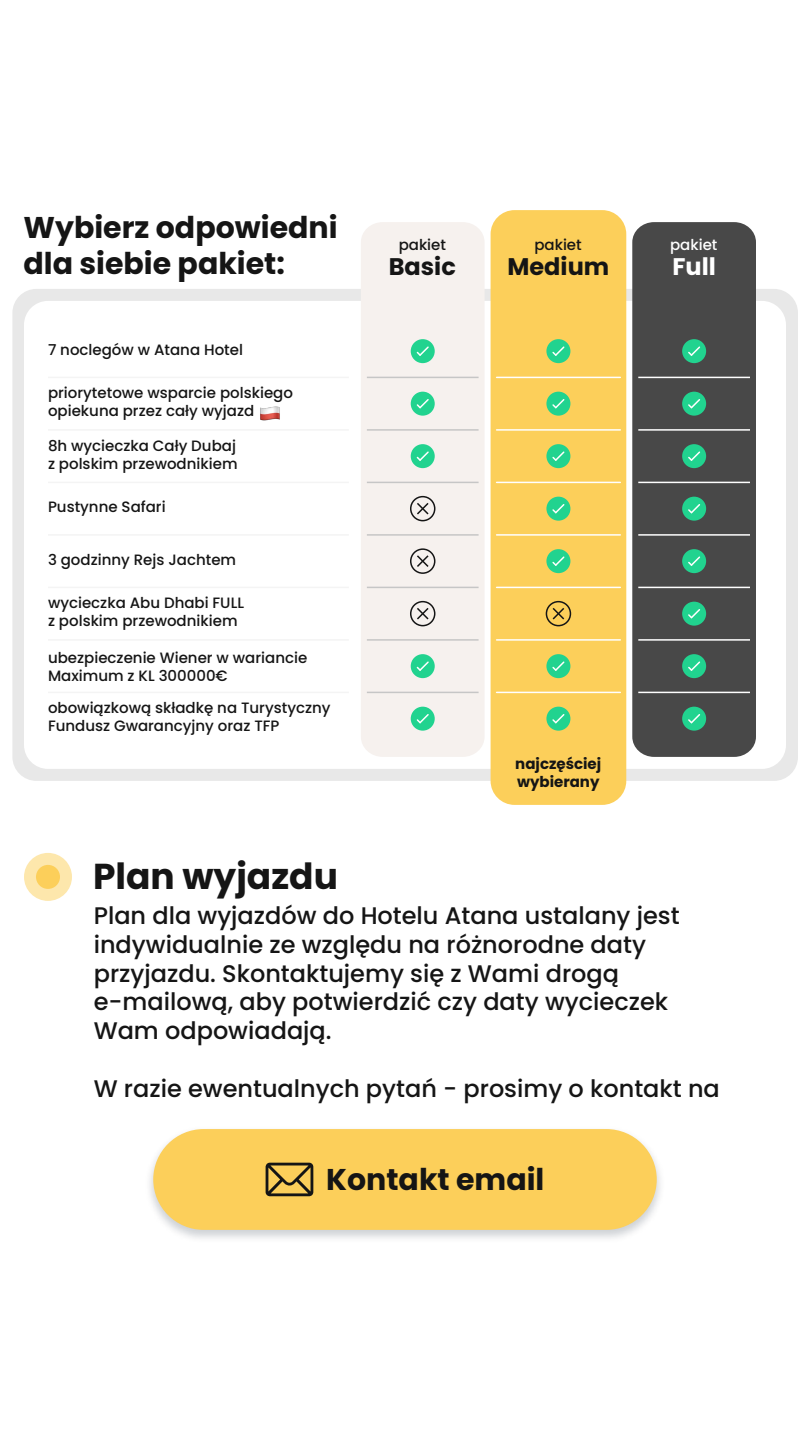
<style>
.page{position:relative;width:810px;height:1440px;background:#fff}
.page>*{position:absolute;margin:0;border:0;box-sizing:border-box;transform-origin:0 0}
.t1{font:700 36px "Poppins";color:#151515}
.t2{font:700 30px/36px "Poppins";color:#151515}
.t3{font:500 24px/28.8px "Poppins";color:#151515}
.t4{font:700 24px "Poppins";color:#151515}
.t5{font:700 24px "Poppins";color:#fff}
.t6{font:500 15px/18px "Poppins";color:#151515}
.t7{font:700 15px/18px "Poppins";color:#151515}
.t8{font:500 15px "Poppins";color:#fff}
</style>
<div class="page">
<div style="left:24px;top:853px;width:48px;height:48px;background:#fde7ac;border-radius:50%"></div>
<div style="left:36px;top:865px;width:24px;height:24px;background:#fccf5a;border-radius:50%"></div>
<div style="left:12px;top:289px;width:786px;height:492px;background:#e8e8e8;border-radius:24px"></div>
<div style="left:24px;top:301px;width:762px;height:468px;background:#fff;border-radius:24px"></div>
<div style="left:491px;top:210px;width:135px;height:595px;background:#fccf5a;border-radius:24px"></div>
<div style="left:361px;top:222px;width:124px;height:535px;background:#f6f1ee;border-radius:21px"></div>
<div style="left:632px;top:222px;width:124px;height:535px;background:#484848;border-radius:21px"></div>
<hr style="left:48px;top:377px;width:301px;height:1px;background:#f4f4f4">
<hr style="left:48px;top:429px;width:301px;height:2px;background:#f4f4f4">
<hr style="left:48px;top:482px;width:301px;height:1px;background:#f4f4f4">
<hr style="left:48px;top:534px;width:301px;height:2px;background:#f4f4f4">
<hr style="left:48px;top:587px;width:301px;height:1px;background:#f4f4f4">
<hr style="left:48px;top:639px;width:301px;height:2px;background:#f4f4f4">
<hr style="left:48px;top:692px;width:301px;height:1px;background:#f4f4f4">
<hr style="left:638px;top:377px;width:112px;height:1px;background:#fff">
<hr style="left:638px;top:429px;width:112px;height:2px;background:#fff">
<hr style="left:638px;top:482px;width:112px;height:1px;background:#fff">
<hr style="left:638px;top:534px;width:112px;height:2px;background:#fff">
<hr style="left:638px;top:587px;width:112px;height:1px;background:#fff">
<hr style="left:638px;top:639px;width:112px;height:2px;background:#fff">
<hr style="left:638px;top:692px;width:112px;height:1px;background:#fff">
<hr style="left:367px;top:377px;width:112px;height:1px;background:#c6c6c6">
<hr style="left:367px;top:429px;width:112px;height:2px;background:#c6c6c6">
<hr style="left:367px;top:482px;width:112px;height:1px;background:#c6c6c6">
<hr style="left:367px;top:534px;width:112px;height:2px;background:#c6c6c6">
<hr style="left:367px;top:587px;width:112px;height:1px;background:#c6c6c6">
<hr style="left:367px;top:639px;width:112px;height:2px;background:#c6c6c6">
<hr style="left:367px;top:692px;width:112px;height:1px;background:#c6c6c6">
<hr style="left:497px;top:377px;width:123px;height:1px;background:#fff">
<hr style="left:497px;top:429px;width:123px;height:2px;background:#fff">
<hr style="left:497px;top:482px;width:123px;height:1px;background:#fff">
<hr style="left:497px;top:534px;width:123px;height:2px;background:#fff">
<hr style="left:497px;top:587px;width:123px;height:1px;background:#fff">
<hr style="left:497px;top:639px;width:123px;height:2px;background:#fff">
<hr style="left:497px;top:692px;width:123px;height:1px;background:#fff">
<div style="left:546px;top:601px;width:25px;height:25px;border:2px solid #151515;border-radius:50%"></div>
<svg style="left:552px;top:608px;width:13px;height:12px"></svg>
<div style="left:411px;top:339px;width:24px;height:24px;background:#21d38f;border-radius:50%"></div>
<svg style="left:416px;top:346px;width:13px;height:10px"></svg>
<div style="left:546px;top:339px;width:24px;height:24px;background:#21d38f;border-radius:50%"></div>
<svg style="left:552px;top:346px;width:13px;height:10px"></svg>
<div style="left:682px;top:339px;width:24px;height:24px;background:#21d38f;border-radius:50%"></div>
<svg style="left:688px;top:346px;width:12px;height:10px"></svg>
<div style="left:411px;top:392px;width:24px;height:24px;background:#21d38f;border-radius:50%"></div>
<svg style="left:416px;top:399px;width:13px;height:10px"></svg>
<div style="left:411px;top:444px;width:24px;height:24px;background:#21d38f;border-radius:50%"></div>
<svg style="left:416px;top:451px;width:13px;height:10px"></svg>
<div style="left:546px;top:392px;width:24px;height:24px;background:#21d38f;border-radius:50%"></div>
<svg style="left:552px;top:399px;width:13px;height:10px"></svg>
<div style="left:682px;top:392px;width:24px;height:24px;background:#21d38f;border-radius:50%"></div>
<svg style="left:688px;top:399px;width:13px;height:10px"></svg>
<div style="left:546px;top:549px;width:24px;height:24px;background:#21d38f;border-radius:50%"></div>
<svg style="left:552px;top:556px;width:13px;height:10px"></svg>
<div style="left:682px;top:549px;width:24px;height:24px;background:#21d38f;border-radius:50%"></div>
<svg style="left:688px;top:556px;width:12px;height:10px"></svg>
<div style="left:546px;top:444px;width:24px;height:24px;background:#21d38f;border-radius:50%"></div>
<svg style="left:552px;top:451px;width:13px;height:10px"></svg>
<div style="left:682px;top:444px;width:24px;height:24px;background:#21d38f;border-radius:50%"></div>
<svg style="left:688px;top:451px;width:12px;height:10px"></svg>
<div style="left:411px;top:654px;width:24px;height:24px;background:#21d38f;border-radius:50%"></div>
<svg style="left:416px;top:661px;width:13px;height:10px"></svg>
<div style="left:546px;top:654px;width:24px;height:24px;background:#21d38f;border-radius:50%"></div>
<svg style="left:552px;top:661px;width:13px;height:10px"></svg>
<div style="left:682px;top:654px;width:24px;height:24px;background:#21d38f;border-radius:50%"></div>
<svg style="left:688px;top:661px;width:12px;height:10px"></svg>
<div style="left:411px;top:707px;width:24px;height:24px;background:#21d38f;border-radius:50%"></div>
<svg style="left:416px;top:714px;width:13px;height:10px"></svg>
<div style="left:546px;top:707px;width:24px;height:24px;background:#21d38f;border-radius:50%"></div>
<svg style="left:552px;top:714px;width:13px;height:10px"></svg>
<div style="left:682px;top:707px;width:24px;height:24px;background:#21d38f;border-radius:50%"></div>
<svg style="left:688px;top:714px;width:13px;height:10px"></svg>
<div style="left:410px;top:496px;width:25px;height:25px;border:2px solid #151515;border-radius:50%"></div>
<svg style="left:417px;top:503px;width:12px;height:12px"></svg>
<div style="left:410px;top:548px;width:25px;height:26px;border:2px solid #151515;border-radius:50%"></div>
<svg style="left:417px;top:555px;width:12px;height:12px"></svg>
<div style="left:682px;top:602px;width:24px;height:24px;background:#21d38f;border-radius:50%"></div>
<svg style="left:688px;top:609px;width:13px;height:10px"></svg>
<div style="left:410px;top:601px;width:25px;height:25px;border:2px solid #151515;border-radius:50%"></div>
<svg style="left:417px;top:608px;width:12px;height:12px"></svg>
<div style="left:546px;top:497px;width:24px;height:24px;background:#21d38f;border-radius:50%"></div>
<svg style="left:552px;top:504px;width:13px;height:10px"></svg>
<div style="left:682px;top:497px;width:24px;height:24px;background:#21d38f;border-radius:50%"></div>
<svg style="left:688px;top:504px;width:13px;height:10px"></svg>
<img style="left:149px;top:1129px;width:512px;height:110px">
<div style="left:153px;top:1129px;width:504px;height:101px;background:#fccf5a;border-radius:50px"></div>
<svg style="left:266px;top:1163px;width:47px;height:33px"></svg>
<h2 class="t2" style="left:24px;top:210px;width:316px">Wybierz odpowiedni dla siebie pakiet:</h2>
<p class="t6" style="left:48px;top:341px;width:197px">7 noclegów w Atana Hotel</p>
<p class="t6" style="left:48px;top:384px;width:247px">priorytetowe wsparcie polskiego opiekuna przez cały wyjazd</p>
<p class="t6" style="left:48px;top:437px;width:191px">8h wycieczka Cały Dubaj z polskim przewodnikiem</p>
<p class="t6" style="left:48px;top:498px;width:119px">Pustynne Safari</p>
<p class="t6" style="left:48px;top:551px;width:190px">3 godzinny Rejs Jachtem</p>
<p class="t6" style="left:48px;top:594px;width:197px">wycieczka Abu Dhabi FULL z polskim przewodnikiem</p>
<p class="t6" style="left:48px;top:649px;width:261px">ubezpieczenie Wiener w wariancie<br>Maximum z KL 300000€</p>
<p class="t6" style="left:48px;top:699px;width:284px">obowiązkową składkę na Turystyczny<br>Fundusz Gwarancyjny oraz TFP</p>
<p class="t6" style="left:399px;top:236px;width:49px">pakiet</p>
<h3 class="t4" style="left:389px;top:253px;width:69px">Basic</h3>
<p class="t6" style="left:534px;top:236px;width:49px">pakiet</p>
<h3 class="t4" style="left:508px;top:253px;width:103px">Medium</h3>
<p class="t7" style="left:515px;top:754px;width:87px">najczęściej wybierany</p>
<p class="t8" style="left:670px;top:236px;width:49px">pakiet</p>
<h3 class="t5" style="left:672px;top:253px;width:45px">Full</h3>
<h1 class="t1" style="left:93px;top:856px;width:246px">Plan wyjazdu</h1>
<h3 class="t3" style="left:94px;top:901px;width:587px">Plan dla wyjazdów do Hotelu Atana ustalany jest indywidualnie ze względu na różnorodne daty przyjazdu. Skontaktujemy się z Wami drogą e-mailową, aby potwierdzić czy daty wycieczek Wam odpowiadają.</h3>
<h3 class="t3" style="left:94px;top:1074px;width:628px">W razie ewentualnych pytań - prosimy o kontakt na</h3>
<h2 class="t2" style="left:326px;top:1161px;width:220px">Kontakt email</h2>
</div>
